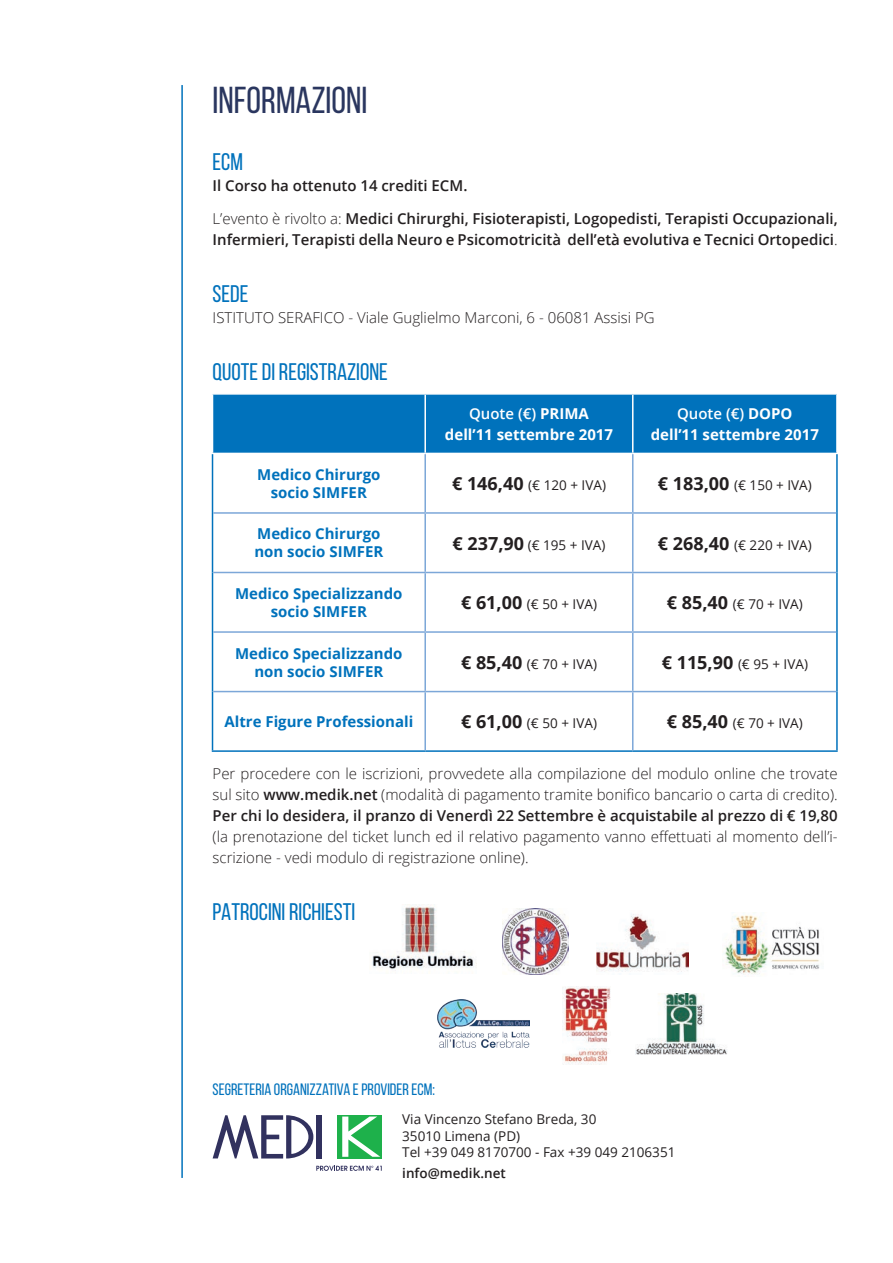
<style>
.page{position:relative;width:893px;height:1263px;background:#fff}
.page>*{position:absolute;margin:0;border:0;box-sizing:border-box;transform-origin:0 0}
.t1{font:37.5px "Bebas Neue";color:#2a365f}
.t2{font:24px "Bebas Neue";color:#0072bc}
.t3{font:16.5px "Bebas Neue";color:#0072bc}
.t4{font:300 15px/21px "Open Sans";color:#231f20;text-align:justify}
.t5{font:600 15px/21px "Open Sans";color:#231f20}
.t6{font:700 15px/18px "Open Sans";color:#0072bc;text-align:center}
.t7{font:700 15px/21px "Open Sans";color:#fff;text-align:center}
.t8{font:13.5px/16.5px "Open Sans";color:#231f20}
.t9{font:600 13.5px "Open Sans";color:#231f20}
.s1{font-weight:300}
.s2{font-weight:600}
.s3{font-weight:700;font-size:18px}
</style>
<div class="page">
<svg style="left:213px;top:1115px;width:100px;height:43px"></svg>
<div style="left:317px;top:1115px;width:5px;height:43px;background:#31315e"></div>
<div style="left:338px;top:1115px;width:44px;height:43px;background:#1eb14b"></div>
<svg style="left:342px;top:1116px;width:38px;height:41px"></svg>
<svg style="left:316px;top:1165px;width:66px;height:6px"></svg>
<hr style="left:181px;top:85px;width:2px;height:1093px;background:#0072bc">
<img style="left:372px;top:905px;width:102px;height:66px">
<img style="left:502px;top:908px;width:66px;height:67px">
<img style="left:596px;top:914px;width:93px;height:58px">
<img style="left:437px;top:999px;width:93px;height:49px">
<img style="left:563px;top:987px;width:47px;height:77px">
<img style="left:635px;top:994px;width:92px;height:60px">
<img style="left:724px;top:915px;width:96px;height:62px">
<div style="left:213px;top:395px;width:623px;height:58px;background:#0072bc"></div>
<hr style="left:424px;top:395px;width:2px;height:58px;background:#fff">
<hr style="left:632px;top:395px;width:1px;height:58px;background:#fff">
<hr style="left:212px;top:454px;width:1px;height:59px;background:#0072bc">
<hr style="left:836px;top:454px;width:2px;height:59px;background:#0072bc">
<hr style="left:212px;top:513px;width:1px;height:59px;background:#0072bc">
<hr style="left:836px;top:513px;width:2px;height:59px;background:#0072bc">
<hr style="left:212px;top:572px;width:1px;height:60px;background:#0072bc">
<hr style="left:836px;top:572px;width:2px;height:60px;background:#0072bc">
<hr style="left:212px;top:632px;width:1px;height:59px;background:#0072bc">
<hr style="left:836px;top:632px;width:2px;height:59px;background:#0072bc">
<hr style="left:212px;top:691px;width:1px;height:59px;background:#0072bc">
<hr style="left:836px;top:691px;width:2px;height:59px;background:#0072bc">
<hr style="left:212px;top:750px;width:213px;height:2px;background:#0072bc">
<hr style="left:425px;top:750px;width:208px;height:2px;background:#0072bc">
<hr style="left:633px;top:750px;width:205px;height:2px;background:#0072bc">
<hr style="left:424px;top:454px;width:2px;height:58px;background:#7ca7d8">
<hr style="left:632px;top:454px;width:1px;height:58px;background:#7ca7d8">
<hr style="left:213px;top:512px;width:212px;height:2px;background:#7ca7d8">
<hr style="left:425px;top:512px;width:208px;height:2px;background:#7ca7d8">
<hr style="left:424px;top:514px;width:2px;height:58px;background:#7ca7d8">
<hr style="left:633px;top:512px;width:203px;height:2px;background:#7ca7d8">
<hr style="left:632px;top:514px;width:1px;height:58px;background:#7ca7d8">
<hr style="left:213px;top:572px;width:212px;height:1px;background:#7ca7d8">
<hr style="left:425px;top:572px;width:208px;height:1px;background:#7ca7d8">
<hr style="left:424px;top:573px;width:2px;height:58px;background:#7ca7d8">
<hr style="left:633px;top:572px;width:203px;height:1px;background:#7ca7d8">
<hr style="left:632px;top:573px;width:1px;height:58px;background:#7ca7d8">
<hr style="left:213px;top:631px;width:212px;height:2px;background:#7ca7d8">
<hr style="left:425px;top:631px;width:208px;height:2px;background:#7ca7d8">
<hr style="left:424px;top:633px;width:2px;height:58px;background:#7ca7d8">
<hr style="left:633px;top:631px;width:203px;height:2px;background:#7ca7d8">
<hr style="left:632px;top:633px;width:1px;height:58px;background:#7ca7d8">
<hr style="left:213px;top:691px;width:212px;height:1px;background:#7ca7d8">
<hr style="left:425px;top:691px;width:208px;height:1px;background:#7ca7d8">
<hr style="left:424px;top:692px;width:2px;height:58px;background:#7ca7d8">
<hr style="left:633px;top:691px;width:203px;height:1px;background:#7ca7d8">
<hr style="left:632px;top:692px;width:1px;height:58px;background:#7ca7d8">
<h1 class="t1" style="left:213px;top:80px;width:156px">INFORMAZIONI</h1>
<h2 class="t2" style="left:213px;top:149px;width:32px">ECM</h2>
<p class="t5" style="left:213px;top:175px;width:256px">Il Corso ha ottenuto 14 crediti ECM.</p>
<p class="t5" style="left:213px;top:208px;width:627px"><span class="s1">L’evento è rivolto a:</span> Medici Chirurghi, Fisioterapisti, Logopedisti, Terapisti Occupazionali,<br>Infermieri, Terapisti della Neuro e Psicomotricità dell’età evolutiva e Tecnici Ortopedici<span class="s1">.</span></p>
<h2 class="t2" style="left:213px;top:281px;width:37px">SEDE</h2>
<p class="t4" style="left:213px;top:307px;width:444px">ISTITUTO SERAFICO - Viale Guglielmo Marconi, 6 - 06081 Assisi PG</p>
<h2 class="t2" style="left:213px;top:359px;width:177px">QUOTE DI REGISTRAZIONE</h2>
<p class="t7" style="left:445px;top:403px;width:170px"><span class="s2">Quote (€)</span> PRIMA dell’11 settembre 2017</p>
<p class="t7" style="left:651px;top:403px;width:170px"><span class="s2">Quote (€)</span> DOPO<br>dell’11 settembre 2017</p>
<p class="t6" style="left:257px;top:465px;width:125px">Medico Chirurgo socio SIMFER</p>
<p class="t8" style="left:452px;top:477px;width:155px"><span class="s3">€ 146,40</span> (€ 120 + IVA)</p>
<p class="t8" style="left:658px;top:477px;width:155px"><span class="s3">€ 183,00</span> (€ 150 + IVA)</p>
<p class="t6" style="left:254px;top:525px;width:131px;text-align:left">Medico Chirurgo non socio SIMFER</p>
<p class="t8" style="left:453px;top:536px;width:154px"><span class="s3">€ 237,90</span> (€ 195 + IVA)</p>
<p class="t8" style="left:658px;top:536px;width:155px"><span class="s3">€ 268,40</span> (€ 220 + IVA)</p>
<p class="t6" style="left:235px;top:584px;width:169px">Medico Specializzando socio SIMFER</p>
<p class="t8" style="left:461px;top:596px;width:137px"><span class="s3">€ 61,00</span> (€ 50 + IVA)</p>
<p class="t8" style="left:667px;top:596px;width:137px"><span class="s3">€ 85,40</span> (€ 70 + IVA)</p>
<p class="t6" style="left:235px;top:644px;width:169px">Medico Specializzando non socio SIMFER</p>
<p class="t8" style="left:461px;top:655px;width:137px"><span class="s3">€ 85,40</span> (€ 70 + IVA)</p>
<p class="t8" style="left:662px;top:655px;width:148px"><span class="s3">€ 115,90</span> (€ 95 + IVA)</p>
<p class="t6" style="left:224px;top:712px;width:190px">Altre Figure Professionali</p>
<p class="t8" style="left:461px;top:715px;width:137px"><span class="s3">€ 61,00</span> (€ 50 + IVA)</p>
<p class="t8" style="left:667px;top:715px;width:137px"><span class="s3">€ 85,40</span> (€ 70 + IVA)</p>
<p class="t4" style="left:213px;top:763px;width:627px">Per procedere con le iscrizioni, provvedete alla compilazione del modulo online che trovate sul sito <span class="s2">www.medik.net</span> (modalità di pagamento tramite bonifico bancario o carta di credito).<br><span class="s2">Per chi lo desidera, il pranzo di Venerdì 22 Settembre è acquistabile al prezzo di € 19,80</span></p>
<p class="t4" style="left:213px;top:826px;width:627px">(la prenotazione del ticket lunch ed il relativo pagamento vanno effettuati al momento dell’i&shy;scrizione - vedi modulo di registrazione online).</p>
<h2 class="t2" style="left:213px;top:899px;width:144px">PATROCINI RICHIESTI</h2>
<p class="t3" style="left:213px;top:1080px;width:224px">SEGRETERIA ORGANIZZATIVA E PROVIDER ECM:</p>
<p class="t8" style="left:402px;top:1111px;width:275px">Via Vincenzo Stefano Breda, 30<br>35010 Limena (PD)<br>Tel +39 049 8170700 - Fax +39 049 2106351</p>
<p class="t9" style="left:402px;top:1164px;width:105px">info@medik.net</p>
</div>
